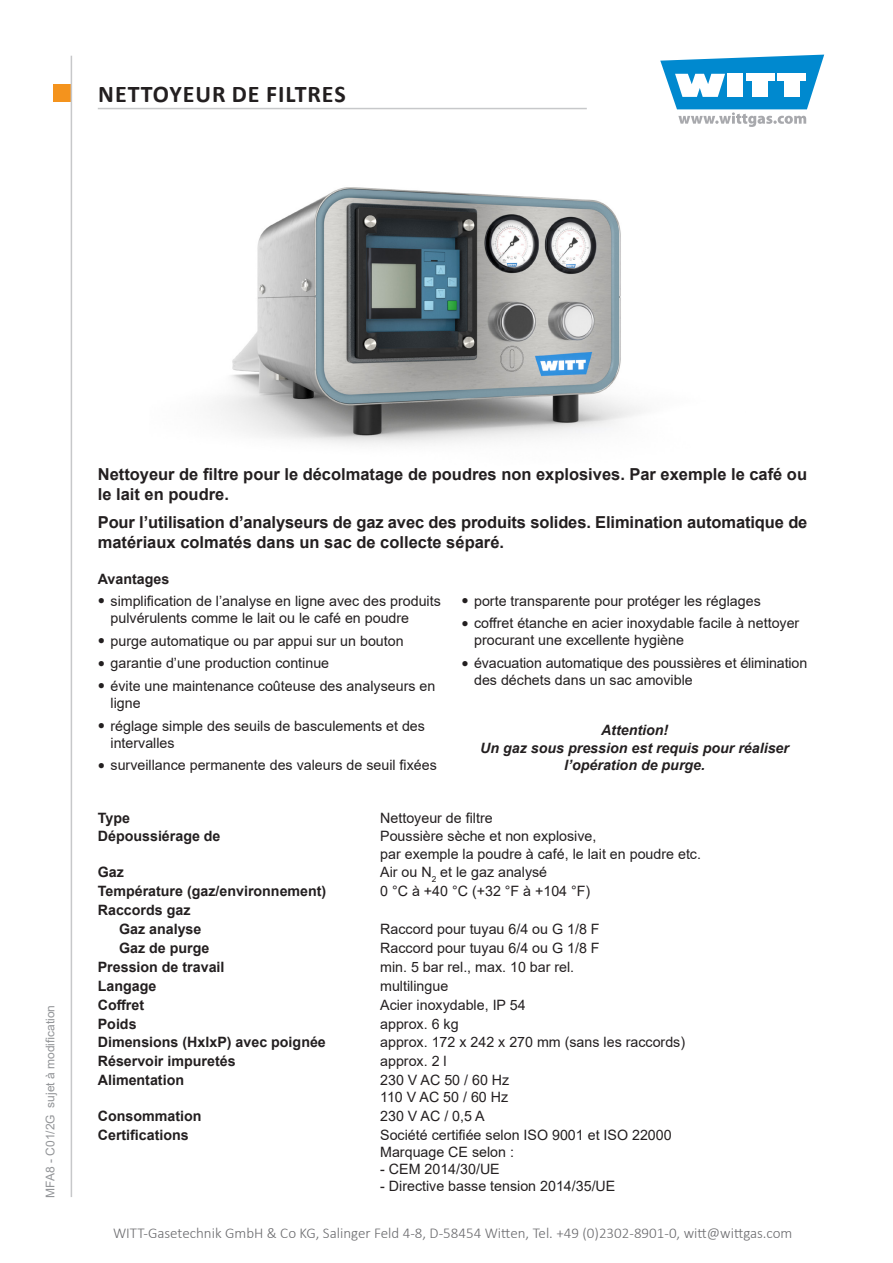
<style>
.page{position:relative;width:893px;height:1263px;background:#fff}
.page>*{position:absolute;margin:0;border:0;box-sizing:border-box;transform-origin:0 0}
.t1{font:700 24px "Calibri";letter-spacing:.04em;color:#231f20}
.t2{font:700 16.5px/19.8px "Arial";color:#231f20}
.t3{font:300 15px "Calibri";color:#6b6b6e}
.t4{font:14.25px/17.1px "Arial";color:#231f20}
.t5{font:700 14.25px/18.9px "Arial";color:#231f20}
.t6{font:italic 700 14.25px/17.1px "Arial";color:#231f20;text-align:center}
.t7{font:12px "Arial";color:#939598}
.s1{font-family:"Bookman Old Style";font-size:12px}
</style>
<div class="page">
<div style="left:53px;top:85px;width:17px;height:17px;background:#f4931d"></div>
<svg style="left:660px;top:55px;width:164px;height:72px"></svg>
<hr style="left:71px;top:56px;width:1px;height:1141px;background:#c7c8ca">
<hr style="left:98px;top:108px;width:489px;height:1px;background:#c7c8ca">
<img style="left:217px;top:187px;width:424px;height:258px">
<h1 class="t1" style="left:98px;top:77px;width:249px">NETTOYEUR DE FILTRES</h1>
<p class="t7" style="left:42px;top:1197px;width:194px;rotate:-90deg">MFA8 - C01/2G sujet à modification</p>
<p class="t2" style="left:98px;top:464px;width:711px">Nettoyeur de filtre pour le décolmatage de poudres non explosives. Par exemple le café ou le lait en poudre.</p>
<p class="t2" style="left:98px;top:512px;width:711px">Pour l’utilisation d’analyseurs de gaz avec des produits solides. Elimination automatique de matériaux colmatés dans un sac de collecte séparé.</p>
<p class="t5" style="left:98px;top:570px;width:73px">Avantages</p>
<p class="t4" style="left:111px;top:592px;width:332px;text-indent:-13px"><span class="s1">●</span> simplification de l’analyse en ligne avec des produits pulvérulents comme le lait ou le café en poudre</p>
<p class="t4" style="left:98px;top:632px;width:307px"><span class="s1">●</span> purge automatique ou par appui sur un bouton</p>
<p class="t4" style="left:98px;top:654px;width:233px"><span class="s1">●</span> garantie d’une production continue</p>
<p class="t4" style="left:111px;top:677px;width:326px;text-indent:-13px"><span class="s1">●</span> évite une maintenance coûteuse des analyseurs en ligne</p>
<p class="t4" style="left:111px;top:717px;width:316px;text-indent:-13px"><span class="s1">●</span> réglage simple des seuils de basculements et des intervalles</p>
<p class="t4" style="left:98px;top:757px;width:341px"><span class="s1">●</span> surveillance permanente des valeurs de seuil fixées</p>
<p class="t4" style="left:461px;top:592px;width:301px"><span class="s1">●</span> porte transparente pour protéger les réglages</p>
<p class="t4" style="left:474px;top:615px;width:327px;text-indent:-13px"><span class="s1">●</span> coffret étanche en acier inoxydable facile à nettoyer procurant une excellente hygiène</p>
<p class="t4" style="left:474px;top:654px;width:335px;text-indent:-13px"><span class="s1">●</span> évacuation automatique des poussières et élimination des déchets dans un sac amovible</p>
<p class="t6" style="left:480px;top:722px;width:310px">Attention!<br>Un gaz sous pression est requis pour réaliser l’opération de purge.</p>
<p class="t5" style="left:98px;top:808px;width:34px">Type</p>
<p class="t4" style="left:380px;top:809px;width:114px">Nettoyeur de filtre</p>
<p class="t5" style="left:98px;top:827px;width:124px">Dépoussiérage de</p>
<p class="t4" style="left:380px;top:828px;width:322px">Poussière sèche et non explosive,<br>par exemple la poudre à café, le lait en poudre etc.</p>
<p class="t5" style="left:98px;top:863px;width:28px">Gaz</p>
<p class="t4" style="left:380px;top:864px;width:168px">Air ou N<sub>2</sub> et le gaz analysé</p>
<p class="t5" style="left:98px;top:882px;width:230px">Température (gaz/environnement)</p>
<p class="t4" style="left:380px;top:883px;width:212px">0 °C à +40 °C (+32 °F à +104 °F)</p>
<p class="t5" style="left:119px;top:901px;width:84px;text-indent:-21px">Raccords gaz<br>Gaz analyse</p>
<p class="t4" style="left:380px;top:920px;width:221px">Raccord pour tuyau 6/4 ou G 1/8 F</p>
<p class="t5" style="left:119px;top:939px;width:92px">Gaz de purge</p>
<p class="t4" style="left:380px;top:939px;width:221px">Raccord pour tuyau 6/4 ou G 1/8 F</p>
<p class="t5" style="left:98px;top:957px;width:128px">Pression de travail</p>
<p class="t4" style="left:380px;top:958px;width:196px">min. 5 bar rel., max. 10 bar rel.</p>
<p class="t5" style="left:98px;top:976px;width:60px">Langage</p>
<p class="t4" style="left:380px;top:977px;width:70px">multilingue</p>
<p class="t5" style="left:98px;top:995px;width:48px">Coffret</p>
<p class="t4" style="left:380px;top:996px;width:147px">Acier inoxydable, IP 54</p>
<p class="t5" style="left:98px;top:1014px;width:40px">Poids</p>
<p class="t4" style="left:380px;top:1015px;width:80px">approx. 6 kg</p>
<p class="t5" style="left:98px;top:1033px;width:230px">Dimensions (HxlxP) avec poignée</p>
<p class="t4" style="left:380px;top:1034px;width:306px">approx. 172 x 242 x 270 mm (sans les raccords)</p>
<p class="t5" style="left:98px;top:1052px;width:139px">Réservoir impuretés</p>
<p class="t4" style="left:380px;top:1053px;width:68px">approx. 2 l</p>
<p class="t5" style="left:98px;top:1071px;width:88px">Alimentation</p>
<p class="t4" style="left:380px;top:1071px;width:131px">230 V AC 50 / 60 Hz<br>110 V AC 50 / 60 Hz</p>
<p class="t5" style="left:98px;top:1107px;width:105px">Consommation</p>
<p class="t4" style="left:380px;top:1107px;width:106px">230 V AC / 0,5 A</p>
<p class="t5" style="left:98px;top:1126px;width:93px">Certifications</p>
<p class="t4" style="left:380px;top:1126px;width:293px">Société certifiée selon ISO 9001 et ISO 22000<br>Marquage CE selon :</p>
<p class="t4" style="left:380px;top:1160px;width:121px">- CEM 2014/30/UE</p>
<p class="t4" style="left:380px;top:1178px;width:237px">- Directive basse tension 2014/35/UE</p>
<p class="t3" style="left:113px;top:1224px;width:681px">WITT-Gasetechnik GmbH &amp; Co KG, Salinger Feld 4-8, D-58454 Witten, Tel. +49 (0)2302-8901-0, witt@wittgas.com</p>
</div>
